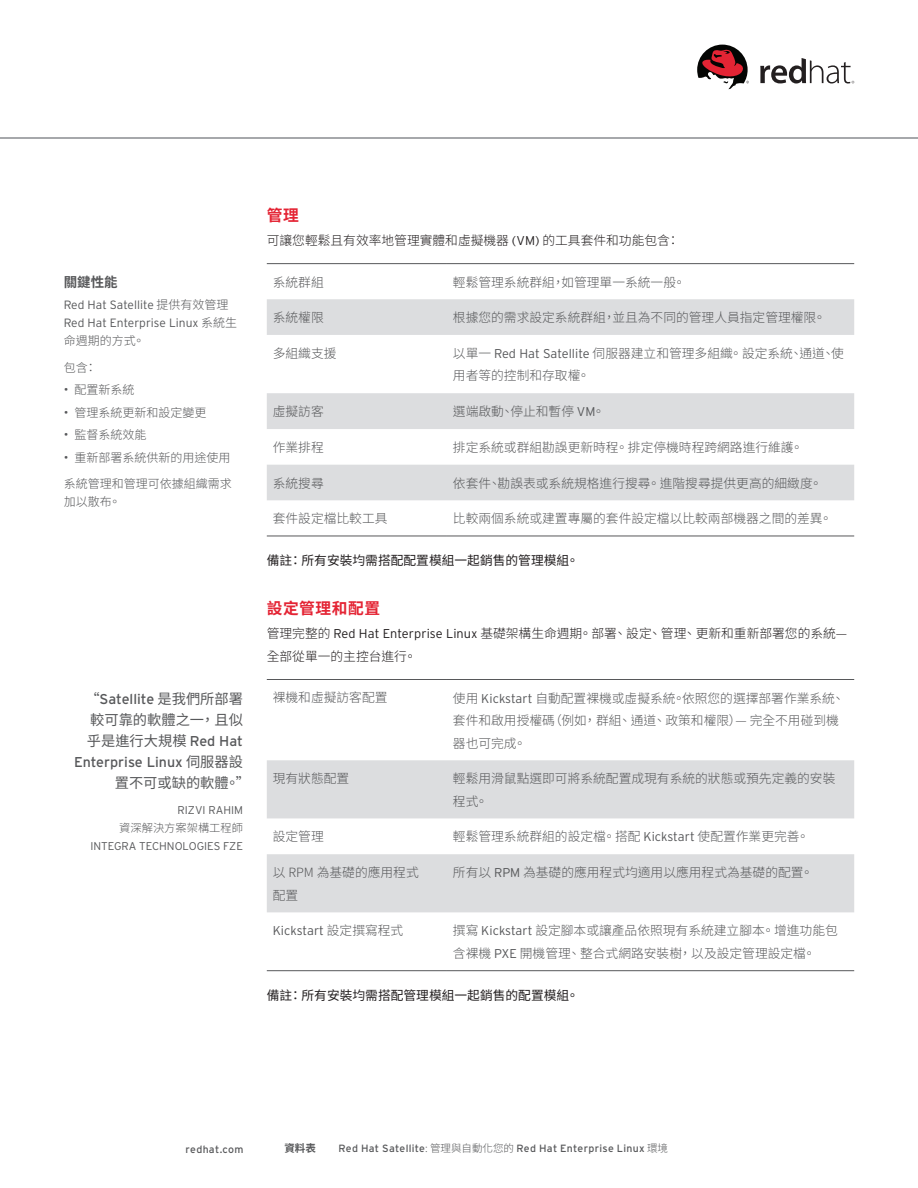
<style>
.page{position:relative;width:918px;height:1188px;background:#fff}
.page>*{position:absolute;margin:0;border:0;box-sizing:border-box;transform-origin:0 0}
.t1{font:700 15.75px "Noto Sans CJ Ktc";letter-spacing:.035em;color:#e42434}
.t2{font:14.25px "Interstate";color:#57585a}
.t3{font:14.25px "Noto Sans CJ Ktc";color:#57585a}
.t4{font:700 13.5px "Noto Sans CJ Ktc";color:#57585a}
.t5{font:300 12.75px/22.5px "Noto Sans CJ Ktc";color:#57585a}
.t6{font:300 12.75px/22.5px "Noto Sans CJ Ktc";color:#231f20}
.t7{font:12.75px "Noto Sans CJ Ktc";color:#231f20}
.t8{font:300 12.75px "Interstate";color:#57585a}
.t9{font:300 12px/18px "Noto Sans CJ Ktc";color:#57585a}
.t10{font:300 12px/18px "Interstate";color:#57585a}
.t11{font:300 11.25px "Interstate";color:#57585a}
.t12{font:300 11.25px "Noto Sans CJ Ktc";color:#57585a}
.t13{font:10.5px "Interstate";letter-spacing:.03em;color:#57585a}
.t14{font:700 10.5px "Noto Sans CJ Ktc";color:#57585a}
.s1{font-family:"Noto Sans CJ Ktc"}
.s2{font-family:"Interstate";font-size:12.75px}
.s3{font-family:"Interstate"}
.s4{font-family:"Noto Sans CJ Ktc";font-weight:300}
</style>
<div class="page">
<svg style="left:267px;top:299px;width:587px;height:201px;fill:#dcdddf"></svg>
<hr style="left:267px;top:263px;width:180px;height:1px;background:#57585a">
<hr style="left:447px;top:263px;width:407px;height:1px;background:#57585a">
<hr style="left:267px;top:536px;width:180px;height:1px;background:#57585a">
<hr style="left:447px;top:536px;width:407px;height:1px;background:#57585a">
<svg style="left:267px;top:760px;width:587px;height:152px;fill:#dcdddf"></svg>
<hr style="left:267px;top:679px;width:180px;height:1px;background:#57585a">
<hr style="left:447px;top:679px;width:407px;height:1px;background:#57585a">
<hr style="left:267px;top:970px;width:180px;height:1px;background:#57585a">
<hr style="left:447px;top:970px;width:407px;height:1px;background:#57585a">
<hr style="left:0;top:138px;width:918px;height:1px;background:#a6a8ab">
<svg style="left:760px;top:58px;width:94px;height:26px"></svg>
<svg style="left:697px;top:45px;width:52px;height:45px"></svg>
<p class="t4" style="left:64px;top:275px;width:55px">關鍵性能</p>
<p class="t10" style="left:64px;top:296px;width:175px">Red Hat Satellite <span class="s1">提供有效管理<br></span>Red Hat Enterprise Linux <span class="s1">系統生命週期的方式。</span></p>
<p class="t9" style="left:64px;top:359px;width:34px">包含：</p>
<p class="t9" style="left:64px;top:381px;width:72px"><span class="s2">•</span> 配置新系統</p>
<p class="t9" style="left:64px;top:404px;width:144px"><span class="s2">•</span> 管理系統更新和設定變更</p>
<p class="t9" style="left:64px;top:426px;width:84px"><span class="s2">•</span> 監督系統效能</p>
<p class="t9" style="left:64px;top:449px;width:168px"><span class="s2">•</span> 重新部署系統供新的用途使用</p>
<p class="t9" style="left:64px;top:475px;width:169px">系統管理和管理可依據組織需求加以散布。</p>
<p class="t2" style="left:86px;top:691px;width:159px"><span class="s1">“</span>Satellite <span class="s1">是我們所部署</span></p>
<p class="t3" style="left:90px;top:712px;width:154px">較可靠的軟體之一， 且似</p>
<p class="t3" style="left:87px;top:733px;width:158px">乎是進行大規模 <span class="s3">Red Hat</span></p>
<p class="t2" style="left:74px;top:754px;width:170px">Enterprise Linux <span class="s1">伺服器設</span></p>
<p class="t3" style="left:115px;top:775px;width:137px">置不可或缺的軟體。”</p>
<p class="t11" style="left:178px;top:804px;width:67px">RIZVI RAHIM</p>
<p class="t12" style="left:119px;top:822px;width:125px">資深解決方案架構工程師</p>
<p class="t11" style="left:90px;top:840px;width:154px">INTEGRA TECHNOLOGIES FZE</p>
<p class="t1" style="left:267px;top:206px;width:34px">管理</p>
<p class="t6" style="left:267px;top:229px;width:414px">可讓您輕鬆且有效率地管理實體和虛擬機器 <span class="s3">(VM)</span> 的工具套件和功能包含：</p>
<p class="t5" style="left:273px;top:271px;width:52px">系統群組</p>
<p class="t5" style="left:453px;top:271px;width:234px">輕鬆管理系統群組，如管理單一系統一般。</p>
<p class="t5" style="left:273px;top:307px;width:52px">系統權限</p>
<p class="t5" style="left:453px;top:307px;width:374px">根據您的需求設定系統群組，並且為不同的管理人員指定管理權限。</p>
<p class="t5" style="left:273px;top:342px;width:65px">多組織支援</p>
<p class="t5" style="left:453px;top:342px;width:393px">以單一 <span class="s3">Red Hat Satellite</span> 伺服器建立和管理多組織。 設定系統、通道、使用者等的控制和存取權。</p>
<p class="t5" style="left:273px;top:400px;width:52px">虛擬訪客</p>
<p class="t5" style="left:453px;top:401px;width:154px">選端啟動、停止和暫停 <span class="s3">VM</span>。</p>
<p class="t5" style="left:273px;top:436px;width:52px">作業排程</p>
<p class="t5" style="left:453px;top:436px;width:352px">排定系統或群組勘誤更新時程。 排定停機時程跨網路進行維護。</p>
<p class="t5" style="left:273px;top:472px;width:52px">系統搜尋</p>
<p class="t5" style="left:453px;top:472px;width:371px">依套件、勘誤表或系統規格進行搜尋。 進階搜尋提供更高的細緻度。</p>
<p class="t5" style="left:273px;top:508px;width:116px">套件設定檔比較工具</p>
<p class="t5" style="left:453px;top:508px;width:381px">比較兩個系統或建置專屬的套件設定檔以比較兩部機器之間的差異。</p>
<p class="t7" style="left:267px;top:554px;width:314px">備註： 所有安裝均需搭配配置模組一起銷售的管理模組。</p>
<p class="t1" style="left:267px;top:599px;width:115px">設定管理和配置</p>
<p class="t6" style="left:267px;top:622px;width:582px">管理完整的 <span class="s3">Red Hat Enterprise Linux</span> 基礎架構生命週期。 部署、 設定、 管理、 更新和重新部署您的系統—全部從單一的主控台進行。</p>
<p class="t5" style="left:273px;top:687px;width:116px">裸機和虛擬訪客配置</p>
<p class="t5" style="left:453px;top:687px;width:393px">使用 <span class="s3">Kickstart</span> 自動配置裸機或虛擬系統。依照您的選擇部署作業系統、套件和啟用授權碼（例如， 群組、 通道、 政策和權限）— 完全不用碰到機器也可完成。</p>
<p class="t5" style="left:273px;top:768px;width:78px">現有狀態配置</p>
<p class="t5" style="left:453px;top:768px;width:384px">輕鬆用滑鼠點選即可將系統配置成現有系統的狀態或預先定義的安裝程式。</p>
<p class="t5" style="left:273px;top:826px;width:52px">設定管理</p>
<p class="t5" style="left:453px;top:826px;width:358px">輕鬆管理系統群組的設定檔。 搭配 <span class="s3">Kickstart</span> 使配置作業更完善。</p>
<p class="t5" style="left:273px;top:861px;width:148px">以 RPM 為基礎的應用程式配置</p>
<p class="t5" style="left:453px;top:862px;width:362px">所有以 <span class="s3">RPM</span> 為基礎的應用程式均適用以應用程式為基礎的配置。</p>
<p class="t8" style="left:273px;top:924px;width:132px">Kickstart <span class="s1">設定撰寫程式</span></p>
<p class="t5" style="left:453px;top:920px;width:386px">撰寫 <span class="s3">Kickstart</span> 設定腳本或讓產品依照現有系統建立腳本。 增進功能包含裸機 <span class="s3">PXE</span> 開機管理、 整合式網路安裝樹， 以及設定管理設定檔。</p>
<p class="t7" style="left:267px;top:988px;width:314px">備註： 所有安裝均需搭配管理模組一起銷售的配置模組。</p>
<p class="t13" style="left:186px;top:1144px;width:60px">redhat.com</p>
<p class="t14" style="left:284px;top:1142px;width:33px">資料表</p>
<p class="t13" style="left:338px;top:1143px;width:331px">Red Hat Satellite<span class="s4">: 管理與自動化您的</span> Red Hat Enterprise Linux <span class="s4">環境</span></p>
</div>
